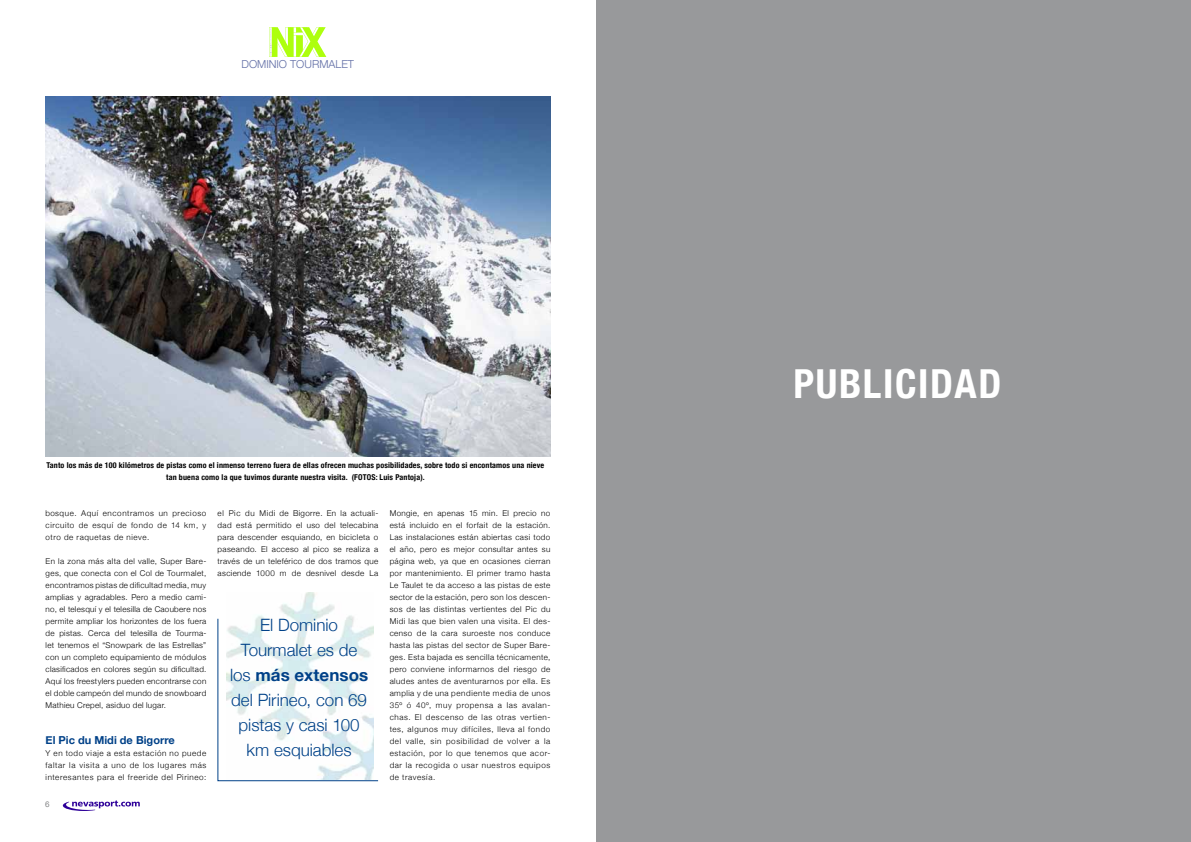
<style>
.page{position:relative;width:1191px;height:842px;background:#fff}
.page>*{position:absolute;margin:0;border:0;box-sizing:border-box;transform-origin:0 0}
.t1{font:700 condensed 40px "Helvetica Neue";letter-spacing:.04em;color:#fff}
.texto{font:300 17px/25px "Helvetica Neue";color:#004188;text-align:center}
.ladillo{font:700 11px "Helvetica Neue";color:#004188}
.t2{font:300 11px "Helvetica Neue";color:#606da5}
.texto-2{font:300 8px/12px "Helvetica Neue";letter-spacing:.065em;color:#000;text-align:justify}
.pie{font:700 condensed 8px/12px "Helvetica Neue";letter-spacing:.02em;color:#000;text-align:center}
.t3{font:8px "Helvetica Neue";color:#87888a}
.s1{font-weight:700}
</style>
<div class="page">
<svg style="left:269px;top:27px;width:57px;height:30px"></svg>
<svg style="left:63px;top:800px;width:77px;height:11px"></svg>
<img style="left:256px;top:592px;width:98px;height:26px">
<svg style="left:217px;top:618px;width:162px;height:164px"></svg>
<img style="left:45px;top:96px;width:505px;height:360px">
<div style="left:597px;top:0;width:594px;height:842px;background:#98999b"></div>
<h3 class="t2" style="left:241px;top:57px;width:114px">DOMINIO TOURMALET</h3>
<p class="pie" style="left:47px;top:459px;width:499px">Tanto los más de 100 kilómetros de pistas como el inmenso terreno fuera de ellas ofrecen muchas posibilidades, sobre todo si encontamos una nieve tan buena como la que tuvimos durante nuestra visita. (FOTOS: Luis Pantoja).</p>
<p class="texto-2" style="left:46px;top:507px;width:162px">bosque. Aquí encontramos un precioso circuito de esquí de fondo de 14 km, y otro de raquetas de nieve.</p>
<p class="texto-2" style="left:46px;top:555px;width:162px">En la zona más alta del valle, Super Bare&shy;ges, que conecta con el Col de Tourmalet, encontramos pistas de dificultad media, muy amplias y agradables. Pero a medio cami&shy;no, el telesquí y el telesilla de Caoubere nos permite ampliar los horizontes de los fuera de pistas. Cerca del telesilla de Tourma&shy;let tenemos el “Snowpark de las Estrellas” con un completo equipamiento de módulos clasificados en colores según su dificultad.<br>Aquí los freestylers pueden encontrarse con el doble campeón del mundo de snowboard Mathieu Crepel, asiduo del lugar.</p>
<p class="ladillo" style="left:46px;top:733px;width:131px">El Pic du Midi de Bigorre</p>
<p class="texto-2" style="left:46px;top:747px;width:162px">Y en todo viaje a esta estación no puede faltar la visita a uno de los lugares más interesantes para el freeride del Pirineo:</p>
<p class="t3" style="left:45px;top:799px;width:6px">6</p>
<p class="texto-2" style="left:218px;top:507px;width:162px">el Pic du Midi de Bigorre. En la actuali&shy;dad está permitido el uso del telecabina para descender esquiando, en bicicleta o paseando. El acceso al pico se realiza a través de un teleférico de dos tramos que asciende 1000 m de desnivel desde La</p>
<p class="texto-2" style="left:390px;top:507px;width:162px">Mongie, en apenas 15 min. El precio no está incluido en el forfait de la estación.<br>Las instalaciones están abiertas casi todo el año, pero es mejor consultar antes su página web, ya que en ocasiones cierran por mantenimiento. El primer tramo hasta Le Taulet te da acceso a las pistas de este sector de la estación, pero son los descen&shy;sos de las distintas vertientes del Pic du Midi las que bien valen una visita. El des&shy;censo de la cara suroeste nos conduce hasta las pistas del sector de Super Bare&shy;ges. Esta bajada es sencilla técnicamente, pero conviene informarnos del riesgo de aludes antes de aventurarnos por ella. Es amplia y de una pendiente media de unos 35º ó 40º, muy propensa a las avalan&shy;chas. El descenso de las otras vertien&shy;tes, algunos muy difíciles, lleva al fondo del valle, sin posibilidad de volver a la estación, por lo que tenemos que acor&shy;dar la recogida o usar nuestros equipos de travesía.</p>
<p class="texto" style="left:230px;top:612px;width:140px">El Dominio<br>Tourmalet es de los <span class="s1">más extensos </span>del Pirineo, con 69 pistas y casi 100 km esquiables</p>
<p class="t1" style="left:793px;top:360px;width:209px">PUBLICIDAD</p>
</div>
